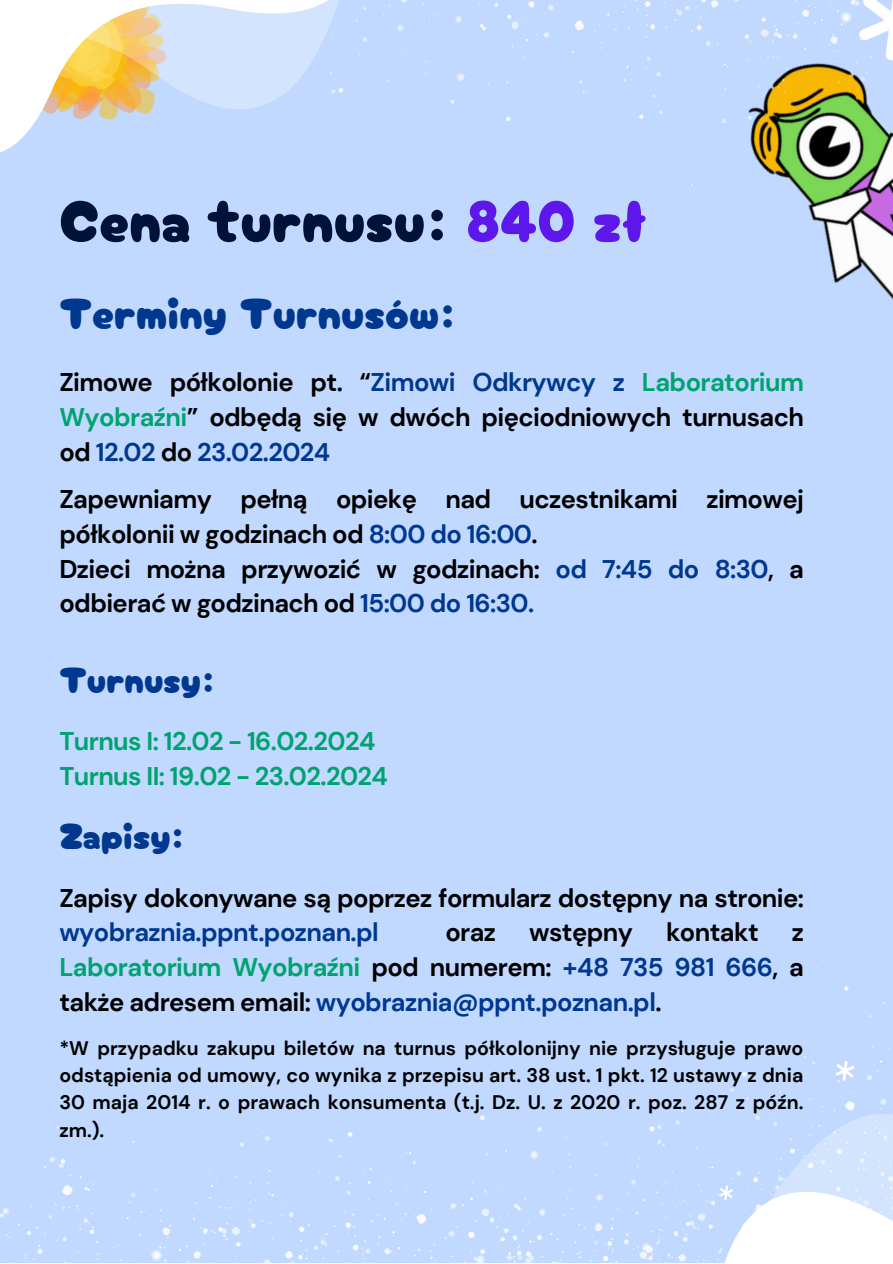
<style>
.page{position:relative;width:893px;height:1264px;background:#fff}
.page>*{position:absolute;margin:0;border:0;box-sizing:border-box;transform-origin:0 0}
.t1{font:59.1px "Cherry Bomb One";color:#001336}
.t2{font:43.35px "Cherry Bomb One";color:#00378f}
.t3{font:36.3px "Cherry Bomb One";color:#00378f}
.t4{font:700 25.5px/34.8px "DM Sans";letter-spacing:-.025em;color:#000}
.t5{font:700 25.5px/34.8px "DM Sans";letter-spacing:-.025em;color:#00378f;text-align:justify}
.t6{font:700 25.5px "DM Sans";letter-spacing:-.025em;color:#00a370}
.t7{font:700 19.65px/27.3px "DM Sans";color:#000;text-align:justify}
.s1{color:#5e17eb}
.s2{color:#00378f}
.s3{color:#00a370}
.s4{color:#000}
</style>
<div class="page">
<div style="left:0;top:0;width:892px;height:1262px;background:#c1d9ff"></div>
<img style="left:0;top:1071px;width:541px;height:191px">
<svg style="left:0;top:0;width:296px;height:153px"></svg>
<svg style="left:566px;top:1002px;width:326px;height:260px"></svg>
<img style="left:812px;top:219px;width:80px;height:80px">
<svg style="left:821px;top:1053px;width:46px;height:36px"></svg>
<svg style="left:709px;top:1180px;width:33px;height:26px"></svg>
<img style="left:296px;top:0;width:596px;height:219px">
<p class="t1" style="left:59px;top:174px;width:589px">Cena turnusu: <span class="s1">840 zł</span></p>
<p class="t2" style="left:59px;top:278px;width:398px">Terminy Turnusów:</p>
<p class="t4" style="left:59px;top:365px;width:746px;text-align:justify">Zimowe półkolonie pt. “<span class="s2">Zimowi Odkrywcy z</span> <span class="s3">Laboratorium Wyobraźni</span>” odbędą się w dwóch pięciodniowych turnusach od <span class="s2">12.02</span> do <span class="s2">23.02.2024</span></p>
<p class="t4" style="left:59px;top:482px;width:746px">Zapewniamy pełną opiekę nad uczestnikami zimowej półkolonii w godzinach od <span class="s2">8:00 do 16:00</span>.</p>
<p class="t4" style="left:59px;top:551px;width:746px">Dzieci można przywozić w godzinach: <span class="s2">od 7:45 do 8:30</span>, a odbierać w godzinach od <span class="s2">15:00 do 16:30.</span></p>
<p class="t3" style="left:59px;top:650px;width:157px">Turnusy:</p>
<p class="t6" style="left:59px;top:724px;width:317px">Turnus I: 12.02 - 16.02.2024</p>
<p class="t6" style="left:59px;top:759px;width:330px">Turnus II: 19.02 - 23.02.2024</p>
<p class="t3" style="left:59px;top:807px;width:127px">Zapisy:</p>
<p class="t4" style="left:59px;top:880px;width:746px">Zapisy dokonywane są poprzez formularz dostępny na stronie: <span class="s2">wyobraznia.ppnt.poznan.pl</span></p>
<p class="t4" style="left:445px;top:915px;width:52px">oraz</p>
<p class="t4" style="left:529px;top:915px;width:105px">wstępny</p>
<p class="t4" style="left:666px;top:915px;width:94px">kontakt</p>
<p class="t5" style="left:59px;top:915px;width:746px;text-indent:732px"><span class="s4">z </span><span class="s3">Laboratorium Wyobraźni</span> <span class="s4">pod numerem:</span> +48 735 981 666<span class="s4">, a także adresem email:</span> wyobraznia@ppnt.poznan.pl<span class="s4">.</span></p>
<p class="t7" style="left:59px;top:1034px;width:745px">*W przypadku zakupu biletów na turnus półkolonijny nie przysługuje prawo odstąpienia od umowy, co wynika z przepisu art. 38 ust. 1 pkt. 12 ustawy z dnia 30 maja 2014 r. o prawach konsumenta (t.j. Dz. U. z 2020 r. poz. 287 z późn. zm.).</p>
</div>
